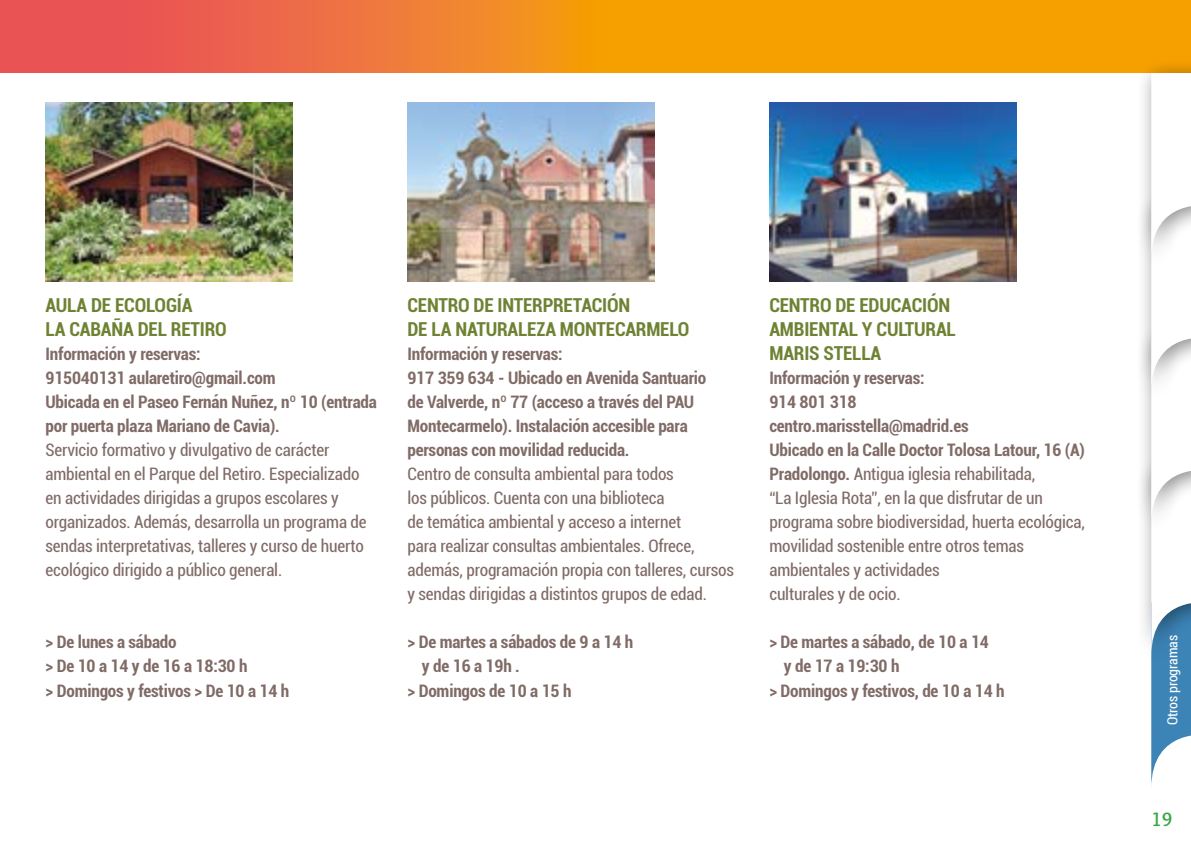
<style>
.page{position:relative;width:1191px;height:851px;background:#fff}
.page>*{position:absolute;margin:0;border:0;box-sizing:border-box;transform-origin:0 0}
.t1{font:700 20px "Overlock";color:#38a742}
.t2{font:700 condensed 19.2px/24px "Roboto";letter-spacing:-.01em;color:#6f8233}
.t3{font:condensed 17.2px/24px "Roboto";letter-spacing:-.01em;color:#806b66}
.t4{font:700 condensed 17.2px/24px "Roboto";letter-spacing:-.01em;color:#806b66}
.t5{font:condensed 14px "Roboto";letter-spacing:-.01em;color:#fff}
.s1{font-weight:700}
</style>
<div class="page">
<svg style="left:0;top:0;width:1191px;height:73px;background:#f1871f"></svg>
<div style="left:1136px;top:455px;width:55px;height:215px;background:#000;opacity:.46"></div>
<div style="left:1136px;top:323px;width:55px;height:215px;background:#000;opacity:.46"></div>
<div style="left:1136px;top:191px;width:55px;height:215px;background:#000;opacity:.46"></div>
<div style="left:1136px;top:59px;width:55px;height:215px;background:#000;opacity:.46"></div>
<svg style="left:1151px;top:73px;width:40px;height:713px"></svg>
<img style="left:45px;top:102px;width:248px;height:179px">
<img style="left:407px;top:102px;width:247px;height:179px">
<img style="left:769px;top:102px;width:247px;height:179px">
<p class="t2" style="left:45px;top:292px;width:183px">AULA DE ECOLOGÍA<br>LA CABAÑA DEL RETIRO</p>
<p class="t4" style="left:45px;top:341px;width:333px">Información y reservas:<br>915040131 aularetiro@gmail.com<br>Ubicada en el Paseo Fernán Nuñez, nº 10 (entrada por puerta plaza Mariano de Cavia).</p>
<p class="t3" style="left:45px;top:437px;width:323px">Servicio formativo y divulgativo de carácter ambiental en el Parque del Retiro. Especializado en actividades dirigidas a grupos escolares y organizados. Además, desarrolla un programa de sendas interpretativas, talleres y curso de huerto ecológico dirigido a público general.</p>
<p class="t4" style="left:45px;top:629px;width:245px">&gt; De lunes a sábado<br>&gt; De 10 a 14 y de 16 a 18:30 h<br>&gt; Domingos y festivos &gt; De 10 a 14 h</p>
<p class="t2" style="left:407px;top:292px;width:283px">CENTRO DE INTERPRETACIÓN<br>DE LA NATURALEZA MONTECARMELO</p>
<p class="t4" style="left:407px;top:341px;width:300px">Información y reservas:<br>917 359 634 - Ubicado en Avenida Santuario de Valverde, nº 77 (acceso a través del PAU Montecarmelo). Instalación accesible para personas con movilidad reducida.</p>
<p class="t3" style="left:407px;top:461px;width:328px">Centro de consulta ambiental para todos<br>los públicos. Cuenta con una biblioteca<br>de temática ambiental y acceso a internet<br>para realizar consultas ambientales. Ofrece, además, programación propia con talleres, cursos y sendas dirigidas a distintos grupos de edad.</p>
<p class="t4" style="left:407px;top:629px;width:227px">&gt; De martes a sábados de 9 a 14 h</p>
<p class="t4" style="left:422px;top:653px;width:99px">y de 16 a 19h .</p>
<p class="t4" style="left:407px;top:677px;width:166px">&gt; Domingos de 10 a 15 h</p>
<p class="t2" style="left:769px;top:292px;width:188px">CENTRO DE EDUCACIÓN<br>AMBIENTAL Y CULTURAL<br>MARIS STELLA</p>
<p class="t3" style="left:769px;top:365px;width:317px"><span class="s1">Información y reservas:<br>914 801 318<br>centro.marisstella@madrid.es<br>Ubicado en la Calle Doctor Tolosa Latour, 16 (A)<br>Pradolongo.</span> Antigua iglesia rehabilitada,<br>“La Iglesia Rota”, en la que disfrutar de un programa sobre biodiversidad, huerta ecológica, movilidad sostenible entre otros temas ambientales y actividades<br>culturales y de ocio.</p>
<p class="t4" style="left:769px;top:629px;width:221px">&gt; De martes a sábado, de 10 a 14</p>
<p class="t4" style="left:784px;top:653px;width:117px">y de 17 a 19:30 h</p>
<p class="t4" style="left:769px;top:677px;width:237px">&gt; Domingos y festivos, de 10 a 14 h</p>
<p class="t5" style="left:1162px;top:725px;width:91px;rotate:-90deg">Otros programas</p>
<p class="t1" style="left:1151px;top:807px;width:23px">19</p>
</div>
